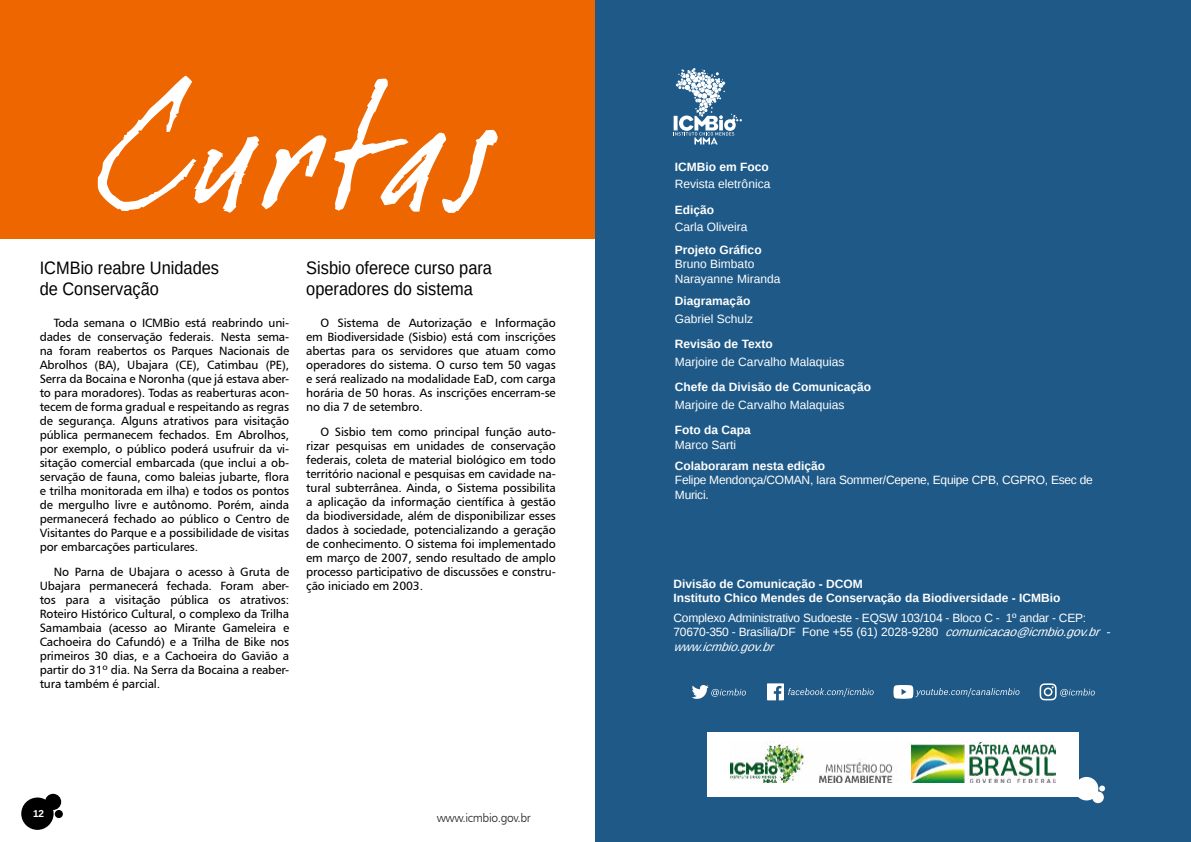
<style>
.page{position:relative;width:1191px;height:842px;background:#fff}
.page>*{position:absolute;margin:0;border:0;box-sizing:border-box;transform-origin:0 0}
.t1{font:18px/21.6px "Arimo";color:#000;scale:.91 1}
.t2{font:12px/14px "Humanist 777 BT Roman B";letter-spacing:-.01em;color:#000;text-align:justify}
.t3{font:12px/14.4px "Liberation Sans";letter-spacing:-.02em;color:#fff}
.t4{font:700 12px/14.4px "Liberation Sans";color:#fff}
.t5{font:12px/14.4px "Liberation Sans";color:#fff}
.t6{font:12px "Humanist 777 BT Light B";letter-spacing:-.03em;color:#24221f}
.t7{font:700 10px "Liberation Sans";color:#fff}
.s1{font-style:italic}
</style>
<div class="page">
<div style="left:21px;top:797px;width:33px;height:33px;background:#000;border-radius:50%"></div>
<div style="left:45px;top:794px;width:16px;height:16px;background:#000;border-radius:50%"></div>
<div style="left:55px;top:810px;width:8px;height:8px;background:#000;border-radius:50%"></div>
<div style="left:0;top:0;width:595px;height:238px;background:#ed6600"></div>
<div style="left:595px;top:0;width:596px;height:842px;background:#1e5987"></div>
<div style="left:1074px;top:777px;width:24px;height:23px;background:#fff;border-radius:50%"></div>
<div style="left:1092px;top:791px;width:11px;height:12px;background:#fff;border-radius:50%"></div>
<svg style="left:1099px;top:785px;width:6px;height:6px"></svg>
<div style="left:707px;top:732px;width:371px;height:65px;background:#fff"></div>
<svg style="left:893px;top:685px;width:126px;height:14px"></svg>
<svg style="left:692px;top:685px;width:54px;height:14px"></svg>
<svg style="left:1039px;top:683px;width:56px;height:17px"></svg>
<svg style="left:767px;top:683px;width:106px;height:17px"></svg>
<img style="left:730px;top:741px;width:325px;height:41px">
<svg style="left:673px;top:68px;width:69px;height:76px"></svg>
<svg style="left:98px;top:76px;width:399px;height:137px"></svg>
<h1 class="t1" style="left:40px;top:257px;width:199px">ICMBio reabre Unidades de Conservação</h1>
<p class="t2" style="left:40px;top:316px;width:251px;text-indent:14px">Toda semana o ICMBio está reabrindo uni&shy;dades de conservação federais. Nesta sema&shy;na foram reabertos os Parques Nacionais de Abrolhos (BA), Ubajara (CE), Catimbau (PE), Serra da Bocaina e Noronha (que já estava aber&shy;to para moradores). Todas as reaberturas acon&shy;tecem de forma gradual e respeitando as regras de segurança. Alguns atrativos para visitação pública permanecem fechados. Em Abrolhos, por exemplo, o público poderá usufruir da vi&shy;sitação comercial embarcada (que inclui a ob&shy;servação de fauna, como baleias jubarte, flora e trilha monitorada em ilha) e todos os pontos de mergulho livre e autônomo. Porém, ainda permanecerá fechado ao público o Centro de Visitantes do Parque e a possibilidade de visitas por embarcações particulares.</p>
<p class="t2" style="left:40px;top:565px;width:251px;text-indent:14px">No Parna de Ubajara o acesso à Gruta de Ubajara permanecerá fechada. Foram aber&shy;tos para a visitação pública os atrativos:<br>Roteiro Histórico Cultural, o complexo da Trilha Samambaia (acesso ao Mirante Gameleira e Cachoeira do Cafundó) e a Trilha de Bike nos primeiros 30 dias, e a Cachoeira do Gavião a partir do 31º dia. Na Serra da Bocaina a reaber&shy;tura também é parcial.</p>
<h1 class="t1" style="left:306px;top:257px;width:206px">Sisbio oferece curso para operadores do sistema</h1>
<p class="t2" style="left:306px;top:315px;width:251px;text-indent:14px">O Sistema de Autorização e Informação em Biodiversidade (Sisbio) está com inscrições abertas para os servidores que atuam como operadores do sistema. O curso tem 50 vagas e será realizado na modalidade EaD, com carga horária de 50 horas. As inscrições encerram-se no dia 7 de setembro.</p>
<p class="t2" style="left:306px;top:425px;width:251px;text-indent:14px">O Sisbio tem como principal função auto&shy;rizar pesquisas em unidades de conservação federais, coleta de material biológico em todo território nacional e pesquisas em cavidade na&shy;tural subterrânea. Ainda, o Sistema possibilita a aplicação da informação científica à gestão da biodiversidade, além de disponibilizar esses dados à sociedade, potencializando a geração de conhecimento. O sistema foi implementado em março de 2007, sendo resultado de amplo processo participativo de discussões e constru&shy;ção iniciado em 2003.</p>
<p class="t4" style="left:675px;top:159px;width:96px">ICMBio em Foco</p>
<p class="t5" style="left:675px;top:177px;width:97px">Revista eletrônica</p>
<p class="t4" style="left:675px;top:202px;width:41px">Edição</p>
<p class="t5" style="left:675px;top:220px;width:74px">Carla Oliveira</p>
<p class="t4" style="left:675px;top:242px;width:88px">Projeto Gráfico</p>
<p class="t5" style="left:675px;top:257px;width:107px">Bruno Bimbato<br>Narayanne Miranda</p>
<p class="t4" style="left:675px;top:294px;width:77px">Diagramação</p>
<p class="t5" style="left:675px;top:312px;width:80px">Gabriel Schulz</p>
<p class="t4" style="left:675px;top:337px;width:99px">Revisão de Texto</p>
<p class="t5" style="left:675px;top:355px;width:171px">Marjoire de Carvalho Malaquias</p>
<p class="t4" style="left:675px;top:380px;width:198px">Chefe da Divisão de Comunicação</p>
<p class="t5" style="left:675px;top:398px;width:171px">Marjoire de Carvalho Malaquias</p>
<p class="t4" style="left:675px;top:423px;width:78px">Foto da Capa</p>
<p class="t5" style="left:675px;top:438px;width:63px">Marco Sarti</p>
<p class="t4" style="left:675px;top:458px;width:152px">Colaboraram nesta edição</p>
<p class="t3" style="left:675px;top:473px;width:419px">Felipe Mendonça/COMAN, Iara Sommer/Cepene, Equipe CPB, CGPRO, Esec de<br>Murici.</p>
<p class="t4" style="left:673px;top:576px;width:388px">Divisão de Comunicação - DCOM<br>Instituto Chico Mendes de Conservação da Biodiversidade - ICMBio</p>
<p class="t3" style="left:673px;top:611px;width:442px">Complexo Administrativo Sudoeste - EQSW 103/104 - Bloco C - 1º andar - CEP:<br>70670-350 - Brasília/DF Fone +55 (61) 2028-9280 <span class="s1">comunicacao@icmbio.gov.br - www.icmbio.gov.br</span></p>
<p class="t7" style="left:33px;top:807px;width:13px">12</p>
<p class="t6" style="left:437px;top:810px;width:96px">www.icmbio.gov.br</p>
</div>
